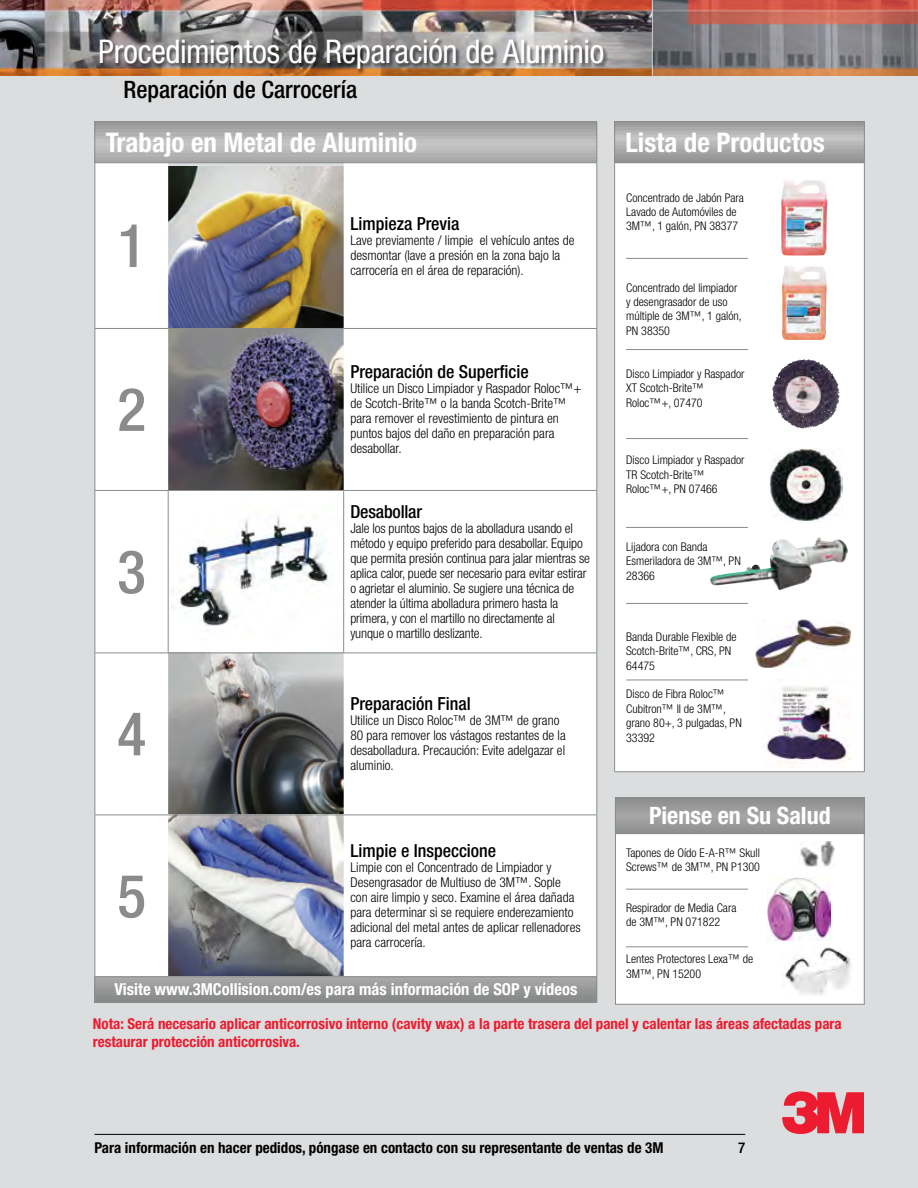
<style>
.page{position:relative;width:918px;height:1188px;background:#fff}
.page>*{position:absolute;margin:0;border:0;box-sizing:border-box;transform-origin:0 0}
.t1{font:500 condensed 60px "Helvetica Neue LT Std";color:#8a8c8c}
.t2{font:condensed 32.7px "Helvetica Neue LT Std";letter-spacing:-.01em;color:#fff}
.t3{font:700 condensed 27px "Helvetica Neue LT Std";color:#fff}
.t4{font:500 condensed 24px "Helvetica Neue LT Std";color:#000}
.t5{font:700 condensed 24px "Helvetica Neue LT Std";color:#fff}
.t6{font:500 condensed 18px "Helvetica Neue LT Std";color:#000}
.t7{font:700 condensed 16.5px "Helvetica Neue LT Std";color:#fff}
.t8{font:700 condensed 15px/18px "Helvetica Neue LT Std";color:#ed1b2f}
.t9{font:700 condensed 15px "Helvetica Neue LT Std";color:#000}
.t10{font:500 condensed 15px "Helvetica Neue LT Std";color:#000}
.t11{font:300 condensed 13.5px/15px "Helvetica Neue LT Std";color:#000}
.t12{font:300 condensed 12px/14.4px "Helvetica Neue LT Std";color:#000}
</style>
<div class="page">
<div style="left:0;top:71px;width:918px;height:1117px;background:#dcddde"></div>
<img style="left:0;top:0;width:918px;height:76px">
<div style="left:100px;top:38px;width:508px;height:36px;background:#000;opacity:.6"></div>
<hr style="left:652px;top:0;width:1px;height:76px;background:#fff">
<svg style="left:615px;top:123px;width:249px;height:39px;background:#acabac"></svg>
<div style="left:615px;top:163px;width:249px;height:609px;background:#fff"></div>
<hr style="left:614px;top:122px;width:251px;height:1px;background:#8a8c8c">
<hr style="left:614px;top:122px;width:1px;height:40px;background:#8a8c8c">
<hr style="left:864px;top:122px;width:1px;height:40px;background:#8a8c8c">
<hr style="left:614px;top:162px;width:251px;height:1px;background:#8a8c8c">
<hr style="left:614px;top:163px;width:1px;height:608px;background:#8a8c8c">
<hr style="left:864px;top:163px;width:1px;height:608px;background:#8a8c8c">
<hr style="left:614px;top:771px;width:251px;height:1px;background:#8a8c8c">
<hr style="left:626px;top:258px;width:122px;height:1px;background:#8a8c8c">
<hr style="left:626px;top:349px;width:122px;height:1px;background:#8a8c8c">
<hr style="left:626px;top:438px;width:122px;height:1px;background:#8a8c8c">
<hr style="left:626px;top:680px;width:122px;height:1px;background:#8a8c8c">
<hr style="left:626px;top:603px;width:122px;height:1px;background:#8a8c8c">
<img style="left:756px;top:620px;width:94px;height:47px">
<img style="left:710px;top:537px;width:138px;height:53px">
<hr style="left:626px;top:527px;width:122px;height:1px;background:#8a8c8c">
<img style="left:782px;top:266px;width:45px;height:74px">
<img style="left:781px;top:180px;width:46px;height:76px">
<img style="left:770px;top:449px;width:72px;height:72px">
<img style="left:772px;top:359px;width:36px;height:48px">
<img style="left:763px;top:686px;width:87px;height:82px">
<svg style="left:95px;top:123px;width:501px;height:39px;background:#b3b2b2"></svg>
<svg style="left:95px;top:163px;width:501px;height:814px;background:#d8d8da"></svg>
<svg style="left:95px;top:978px;width:501px;height:24px;background:#969797"></svg>
<hr style="left:94px;top:122px;width:74px;height:1px;background:#8a8c8c">
<hr style="left:94px;top:122px;width:1px;height:40px;background:#8a8c8c">
<hr style="left:168px;top:122px;width:176px;height:1px;background:#8a8c8c">
<hr style="left:344px;top:122px;width:253px;height:1px;background:#8a8c8c">
<hr style="left:596px;top:122px;width:1px;height:40px;background:#8a8c8c">
<svg style="left:94px;top:978px;width:1px;height:24px"></svg>
<svg style="left:596px;top:978px;width:1px;height:24px"></svg>
<hr style="left:94px;top:1002px;width:74px;height:1px;background:#8a8c8c">
<hr style="left:168px;top:1002px;width:176px;height:1px;background:#8a8c8c">
<hr style="left:344px;top:1002px;width:253px;height:1px;background:#8a8c8c">
<hr style="left:168px;top:491px;width:1px;height:162px;background:#8a8c8c">
<hr style="left:343px;top:491px;width:1px;height:162px;background:#8a8c8c">
<hr style="left:94px;top:162px;width:74px;height:1px;background:#8a8c8c">
<hr style="left:94px;top:163px;width:1px;height:165px;background:#8a8c8c">
<hr style="left:168px;top:162px;width:176px;height:1px;background:#8a8c8c">
<hr style="left:344px;top:162px;width:253px;height:1px;background:#8a8c8c">
<hr style="left:596px;top:163px;width:1px;height:165px;background:#8a8c8c">
<hr style="left:94px;top:328px;width:74px;height:1px;background:#8a8c8c">
<hr style="left:94px;top:329px;width:1px;height:161px;background:#8a8c8c">
<hr style="left:168px;top:328px;width:176px;height:1px;background:#8a8c8c">
<hr style="left:344px;top:328px;width:253px;height:1px;background:#8a8c8c">
<hr style="left:596px;top:329px;width:1px;height:161px;background:#8a8c8c">
<hr style="left:94px;top:490px;width:74px;height:1px;background:#8a8c8c">
<hr style="left:94px;top:491px;width:1px;height:162px;background:#8a8c8c">
<hr style="left:168px;top:490px;width:176px;height:1px;background:#8a8c8c">
<hr style="left:344px;top:490px;width:253px;height:1px;background:#8a8c8c">
<hr style="left:596px;top:491px;width:1px;height:162px;background:#8a8c8c">
<hr style="left:168px;top:653px;width:176px;height:1px;background:#8a8c8c">
<hr style="left:94px;top:815px;width:1px;height:162px;background:#8a8c8c">
<hr style="left:168px;top:815px;width:176px;height:1px;background:#8a8c8c">
<hr style="left:596px;top:815px;width:1px;height:162px;background:#8a8c8c">
<hr style="left:94px;top:977px;width:74px;height:1px;background:#8a8c8c">
<hr style="left:168px;top:977px;width:176px;height:1px;background:#8a8c8c">
<hr style="left:344px;top:977px;width:253px;height:1px;background:#8a8c8c">
<hr style="left:94px;top:653px;width:74px;height:1px;background:#8a8c8c">
<hr style="left:94px;top:653px;width:1px;height:162px;background:#8a8c8c">
<hr style="left:344px;top:653px;width:253px;height:1px;background:#8a8c8c">
<hr style="left:596px;top:653px;width:1px;height:162px;background:#8a8c8c">
<hr style="left:94px;top:815px;width:74px;height:1px;background:#8a8c8c">
<hr style="left:344px;top:815px;width:253px;height:1px;background:#8a8c8c">
<div style="left:615px;top:797px;width:250px;height:208px;background:#fff;border:1px solid #8a8c8c"></div>
<div style="left:615px;top:798px;width:249px;height:36px;background:linear-gradient(to right,#9b9b9b,#9b9b9b)"></div>
<div style="left:615px;top:797px;width:250px;height:37px;border:1px solid #8a8c8c"></div>
<img style="left:784px;top:947px;width:67px;height:48px">
<img style="left:800px;top:841px;width:35px;height:26px">
<img style="left:768px;top:878px;width:62px;height:63px">
<hr style="left:626px;top:889px;width:122px;height:1px;background:#8a8c8c">
<hr style="left:626px;top:946px;width:122px;height:1px;background:#8a8c8c">
<svg style="left:782px;top:1091px;width:82px;height:43px"></svg>
<hr style="left:94px;top:1134px;width:651px;height:1px;background:#000">
<h2 class="t2" style="left:98px;top:32px;width:507px">Procedimientos de Reparación de Aluminio</h2>
<h3 class="t4" style="left:124px;top:75px;width:235px">Reparación de Carrocería</h3>
<h3 class="t3" style="left:106px;top:126px;width:313px">Trabajo en Metal de Aluminio</h3>
<h1 class="t1" style="left:117px;top:210px;width:30px">1</h1>
<h3 class="t6" style="left:350px;top:212px;width:111px">Limpieza Previa</h3>
<p class="t11" style="left:350px;top:232px;width:226px">Lave previamente / limpie el vehículo antes de desmontar (lave a presión en la zona bajo la carrocería en el área de reparación).</p>
<h1 class="t1" style="left:117px;top:374px;width:30px">2</h1>
<h1 class="t1" style="left:117px;top:536px;width:30px">3</h1>
<h1 class="t1" style="left:117px;top:698px;width:30px">4</h1>
<h3 class="t6" style="left:350px;top:361px;width:180px">Preparación de Superficie</h3>
<p class="t11" style="left:350px;top:381px;width:233px">Utilice un Disco Limpiador y Raspador Roloc™+ de Scotch-Brite™ o la banda Scotch-Brite™ para remover el revestimiento de pintura en puntos bajos del daño en preparación para desabollar.</p>
<h3 class="t6" style="left:350px;top:501px;width:73px">Desabollar</h3>
<p class="t11" style="left:350px;top:521px;width:241px">Jale los puntos bajos de la abolladura usando el método y equipo preferido para desabollar. Equipo que permita presión continua para jalar mientras se aplica calor, puede ser necesario para evitar estirar o agrietar el aluminio. Se sugiere una técnica de atender la última abolladura primero hasta la primera, y con el martillo no directamente al yunque o martillo deslizante.</p>
<h3 class="t6" style="left:350px;top:693px;width:122px">Preparación Final</h3>
<p class="t11" style="left:350px;top:713px;width:217px">Utilice un Disco Roloc™ de 3M™ de grano 80 para remover los vástagos restantes de la desabolladura. Precaución: Evite adelgazar el aluminio.</p>
<h3 class="t3" style="left:625px;top:126px;width:201px">Lista de Productos</h3>
<p class="t12" style="left:626px;top:190px;width:119px">Concentrado de Jabón Para<br>Lavado de Automóviles de<br>3M™, 1 galón, PN 38377</p>
<p class="t12" style="left:626px;top:280px;width:117px">Concentrado del limpiador y desengrasador de uso múltiple de 3M™, 1 galón,<br>PN 38350</p>
<p class="t12" style="left:626px;top:367px;width:120px">Disco Limpiador y Raspador<br>XT Scotch-Brite™<br>Roloc™+, 07470</p>
<p class="t12" style="left:626px;top:453px;width:120px">Disco Limpiador y Raspador<br>TR Scotch-Brite™<br>Roloc™+, PN 07466</p>
<p class="t12" style="left:626px;top:539px;width:116px">Lijadora con Banda<br>Esmeriladora de 3M™, PN<br>28366</p>
<p class="t12" style="left:626px;top:629px;width:112px">Banda Durable Flexible de<br>Scotch-Brite™, CRS, PN<br>64475</p>
<p class="t12" style="left:626px;top:687px;width:117px">Disco de Fibra Roloc™<br>Cubitron™ II de 3M™, grano 80+, 3 pulgadas, PN<br>33392</p>
<h3 class="t5" style="left:649px;top:801px;width:183px">Piense en Su Salud</h3>
<p class="t12" style="left:626px;top:845px;width:136px">Tapones de Oído E-A-R™ Skull<br>Screws™ de 3M™, PN P1300</p>
<h3 class="t6" style="left:350px;top:840px;width:147px">Limpie e Inspeccione</h3>
<p class="t11" style="left:350px;top:860px;width:232px">Limpie con el Concentrado de Limpiador y Desengrasador de Multiuso de 3M™. Sople con aire limpio y seco. Examine el área dañada para determinar si se requiere enderezamiento adicional del metal antes de aplicar rellenadores para carrocería.</p>
<p class="t7" style="left:114px;top:980px;width:464px">Visite www.3MCollision.com/es para más información de SOP y vídeos</p>
<p class="t8" style="left:93px;top:1015px;width:750px">Nota: Será necesario aplicar anticorrosivo interno (cavity wax) a la parte trasera del panel y calentar las áreas afectadas para restaurar protección anticorrosiva.</p>
<h1 class="t1" style="left:117px;top:860px;width:30px">5</h1>
<p class="t12" style="left:626px;top:900px;width:112px">Respirador de Media Cara de 3M™, PN 071822</p>
<p class="t12" style="left:626px;top:952px;width:129px">Lentes Protectores Lexa™ de<br>3M™, PN 15200</p>
<p class="t9" style="left:94px;top:1138px;width:571px">Para información en hacer pedidos, póngase en contacto con su representante de ventas de 3M</p>
<p class="t10" style="left:738px;top:1138px;width:9px">7</p>
</div>
